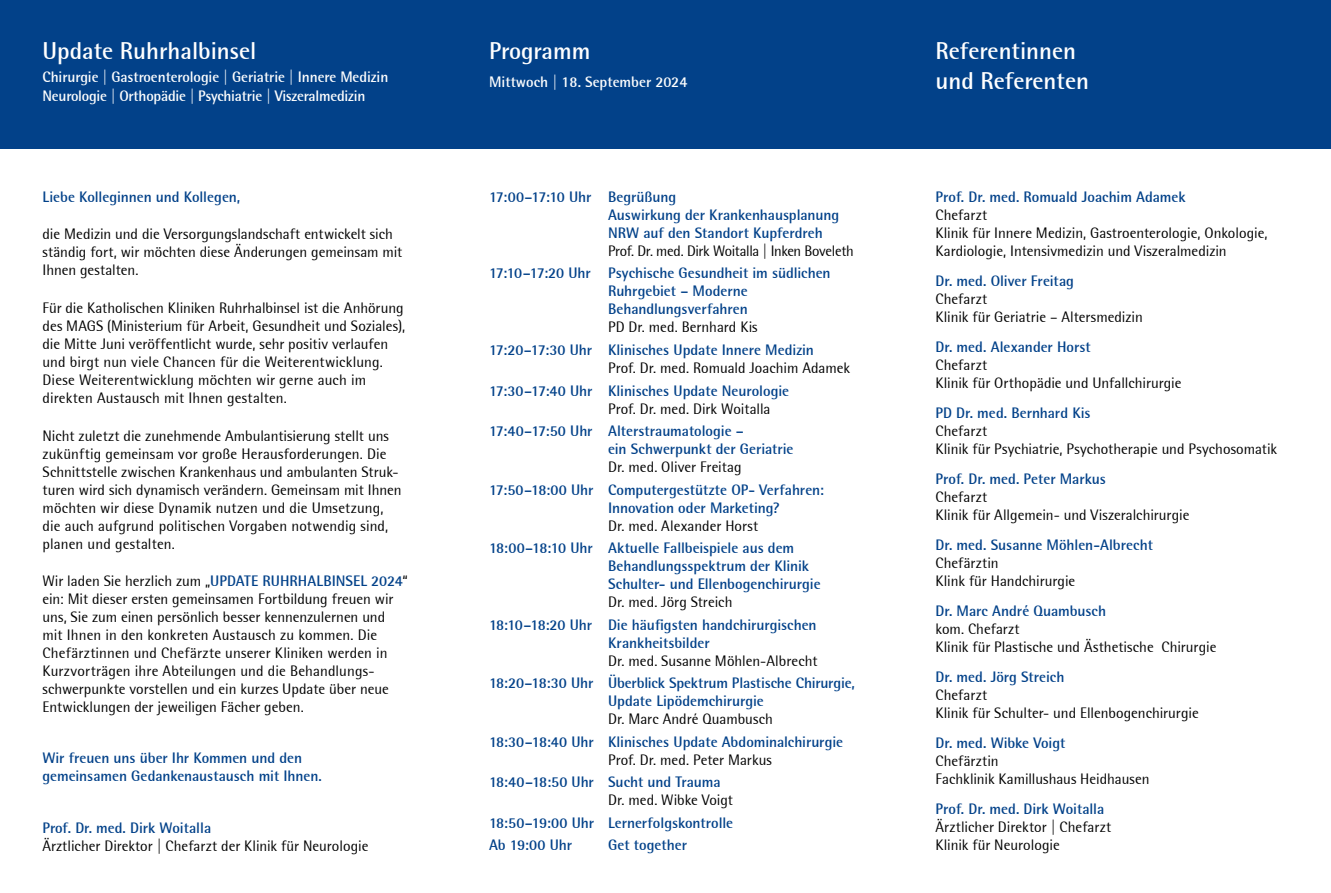
<style>
.page{position:relative;width:1331px;height:893px;background:#fff}
.page>*{position:absolute;margin:0;border:0;box-sizing:border-box;transform-origin:0 0}
.t1{font:700 24px/30px "Rotis Semi Sans";color:#fff}
.t2{font:15px/18px "Rotis Semi Sans";color:#000}
.t3{font:700 15px/18px "Rotis Semi Sans";letter-spacing:-.005em;color:#024189}
.t4{font:700 15px/19.5px "Rotis Semi Sans";letter-spacing:-.005em;color:#fff}
.t5{font:15px "Rotis Semi Sans";letter-spacing:-.02em;color:#000}
.s1{font-weight:700;color:#024189}
</style>
<div class="page">
<div style="left:0;top:0;width:1331px;height:149px;background:#024189"></div>
<h1 class="t1" style="left:43px;top:36px;width:215px">Update Ruhrhalbinsel</h1>
<h1 class="t1" style="left:489px;top:36px;width:103px">Programm</h1>
<h1 class="t1" style="left:935px;top:36px;width:155px">Referentinnen und Referenten</h1>
<p class="t4" style="left:43px;top:67px;width:347px">Chirurgie | Gastroenterologie | Geriatrie | Innere Medizin<br>Neurologie | Orthopädie | Psychiatrie | Viszeralmedizin</p>
<p class="t4" style="left:489px;top:72px;width:200px">Mittwoch | 18. September 2024</p>
<p class="t3" style="left:43px;top:188px;width:199px">Liebe Kolleginnen und Kollegen,</p>
<p class="t2" style="left:43px;top:225px;width:361px">die Medizin und die Versorgungslandschaft entwickelt sich ständig fort, wir möchten diese Änderungen gemeinsam mit<br>Ihnen gestalten.</p>
<p class="t2" style="left:43px;top:299px;width:364px">Für die Katholischen Kliniken Ruhrhalbinsel ist die Anhörung des MAGS (Ministerium für Arbeit, Gesundheit und Soziales), die Mitte Juni veröffentlicht wurde, sehr positiv verlaufen und birgt nun viele Chancen für die Weiterentwicklung.<br>Diese Weiterentwicklung möchten wir gerne auch im direkten Austausch mit Ihnen gestalten.</p>
<p class="t2" style="left:43px;top:426px;width:361px">Nicht zuletzt die zunehmende Ambulantisierung stellt uns zukünftig gemeinsam vor große Herausforderungen. Die Schnittstelle zwischen Krankenhaus und ambulanten Struk&shy;turen wird sich dynamisch verändern. Gemeinsam mit Ihnen möchten wir diese Dynamik nutzen und die Umsetzung, die auch aufgrund politischen Vorgaben notwendig sind, planen und gestalten.</p>
<p class="t2" style="left:43px;top:572px;width:367px">Wir laden Sie herzlich zum „<span class="s1">UPDATE RUHRHALBINSEL 2024</span>“ ein: Mit dieser ersten gemeinsamen Fortbildung freuen wir uns, Sie zum einen persönlich besser kennenzulernen und mit Ihnen in den konkreten Austausch zu kommen. Die Chefärztinnen und Chefärzte unserer Kliniken werden in Kurzvorträgen ihre Abteilungen und die Behandlungs&shy;schwerpunkte vorstellen und ein kurzes Update über neue Entwicklungen der jeweiligen Fächer geben.</p>
<p class="t3" style="left:43px;top:749px;width:281px">Wir freuen uns über Ihr Kommen und den gemeinsamen Gedankenaustausch mit Ihnen.</p>
<p class="t3" style="left:43px;top:818px;width:170px">Prof. Dr. med. Dirk Woitalla</p>
<p class="t2" style="left:43px;top:836px;width:327px">Ärztlicher Direktor | Chefarzt der Klinik für Neurologie</p>
<p class="t3" style="left:608px;top:188px;width:233px;text-indent:-119px">17:00–17:10 Uhr Begrüßung<br>Auswirkung der Krankenhausplanung<br>NRW auf den Standort Kupferdreh</p>
<p class="t5" style="left:608px;top:242px;width:247px">Prof. Dr. med. Dirk Woitalla | Inken Boveleth</p>
<p class="t3" style="left:608px;top:264px;width:224px;text-indent:-119px">17:10–17:20 Uhr Psychische Gesundheit im südlichen<br>Ruhrgebiet – Moderne<br>Behandlungsverfahren</p>
<p class="t2" style="left:608px;top:318px;width:151px">PD Dr. med. Bernhard Kis</p>
<p class="t3" style="left:489px;top:341px;width:326px">17:20–17:30 Uhr Klinisches Update Innere Medizin</p>
<p class="t2" style="left:608px;top:359px;width:244px">Prof. Dr. med. Romuald Joachim Adamek</p>
<p class="t3" style="left:489px;top:381px;width:302px">17:30–17:40 Uhr Klinisches Update Neurologie</p>
<p class="t2" style="left:608px;top:399px;width:164px">Prof. Dr. med. Dirk Woitalla</p>
<p class="t3" style="left:608px;top:422px;width:187px;text-indent:-119px">17:40–17:50 Uhr Alterstraumatologie –<br>ein Schwerpunkt der Geriatrie</p>
<p class="t2" style="left:608px;top:458px;width:135px">Dr. med. Oliver Freitag</p>
<p class="t3" style="left:608px;top:480px;width:217px;text-indent:-119px">17:50–18:00 Uhr Computergestützte OP- Verfahren:<br>Innovation oder Marketing?</p>
<p class="t2" style="left:608px;top:516px;width:152px">Dr. med. Alexander Horst</p>
<p class="t3" style="left:608px;top:539px;width:214px;text-indent:-119px">18:00–18:10 Uhr Aktuelle Fallbeispiele aus dem<br>Behandlungsspektrum der Klinik<br>Schulter- und Ellenbogenchirurgie</p>
<p class="t2" style="left:608px;top:593px;width:126px">Dr. med. Jörg Streich</p>
<p class="t3" style="left:608px;top:615px;width:210px;text-indent:-119px">18:10–18:20 Uhr Die häufigsten handchirurgischen<br>Krankheitsbilder</p>
<p class="t2" style="left:608px;top:651px;width:211px">Dr. med. Susanne Möhlen-Albrecht</p>
<p class="t3" style="left:608px;top:674px;width:248px;text-indent:-119px">18:20–18:30 Uhr Überblick Spektrum Plastische Chirurgie,<br>Update Lipödemchirurgie</p>
<p class="t2" style="left:608px;top:710px;width:166px">Dr. Marc André Quambusch</p>
<p class="t3" style="left:489px;top:732px;width:356px">18:30–18:40 Uhr Klinisches Update Abdominalchirurgie</p>
<p class="t2" style="left:608px;top:751px;width:165px">Prof. Dr. med. Peter Markus</p>
<p class="t3" style="left:489px;top:773px;width:233px">18:40–18:50 Uhr Sucht und Trauma</p>
<p class="t2" style="left:608px;top:791px;width:126px">Dr. med. Wibke Voigt</p>
<p class="t3" style="left:489px;top:811px;width:246px;line-height:22.5px">18:50–19:00 Uhr Lernerfolgskontrolle<br>Ab 19:00 Uhr</p>
<p class="t3" style="left:608px;top:836px;width:80px">Get together</p>
<p class="t3" style="left:935px;top:188px;width:252px">Prof. Dr. med. Romuald Joachim Adamek</p>
<p class="t2" style="left:935px;top:206px;width:333px">Chefarzt<br>Klinik für Innere Medizin, Gastroenterologie, Onkologie,<br>Kardiologie, Intensivmedizin und Viszeralmedizin</p>
<p class="t3" style="left:935px;top:272px;width:140px">Dr. med. Oliver Freitag</p>
<p class="t2" style="left:935px;top:290px;width:209px">Chefarzt<br>Klinik für Geriatrie – Altersmedizin</p>
<p class="t3" style="left:935px;top:338px;width:157px">Dr. med. Alexander Horst</p>
<p class="t2" style="left:935px;top:356px;width:248px">Chefarzt<br>Klinik für Orthopädie und Unfallchirurgie</p>
<p class="t3" style="left:935px;top:404px;width:157px">PD Dr. med. Bernhard Kis</p>
<p class="t2" style="left:935px;top:422px;width:343px">Chefarzt<br>Klinik für Psychiatrie, Psychotherapie und Psychosomatik</p>
<p class="t3" style="left:935px;top:470px;width:172px">Prof. Dr. med. Peter Markus</p>
<p class="t2" style="left:935px;top:488px;width:255px">Chefarzt<br>Klinik für Allgemein- und Viszeralchirurgie</p>
<p class="t3" style="left:935px;top:536px;width:219px">Dr. med. Susanne Möhlen-Albrecht</p>
<p class="t2" style="left:935px;top:554px;width:141px">Chefärztin<br>Klink für Handchirurgie</p>
<p class="t3" style="left:935px;top:602px;width:172px">Dr. Marc André Quambusch</p>
<p class="t2" style="left:935px;top:620px;width:282px">kom. Chefarzt<br>Klinik für Plastische und Ästhetische Chirurgie</p>
<p class="t3" style="left:935px;top:668px;width:130px">Dr. med. Jörg Streich</p>
<p class="t2" style="left:935px;top:686px;width:265px">Chefarzt<br>Klinik für Schulter- und Ellenbogenchirurgie</p>
<p class="t3" style="left:935px;top:734px;width:131px">Dr. med. Wibke Voigt</p>
<p class="t2" style="left:935px;top:752px;width:216px">Chefärztin<br>Fachklinik Kamillushaus Heidhausen</p>
<p class="t3" style="left:935px;top:800px;width:170px">Prof. Dr. med. Dirk Woitalla</p>
<p class="t2" style="left:935px;top:818px;width:177px">Ärztlicher Direktor | Chefarzt<br>Klinik für Neurologie</p>
</div>
